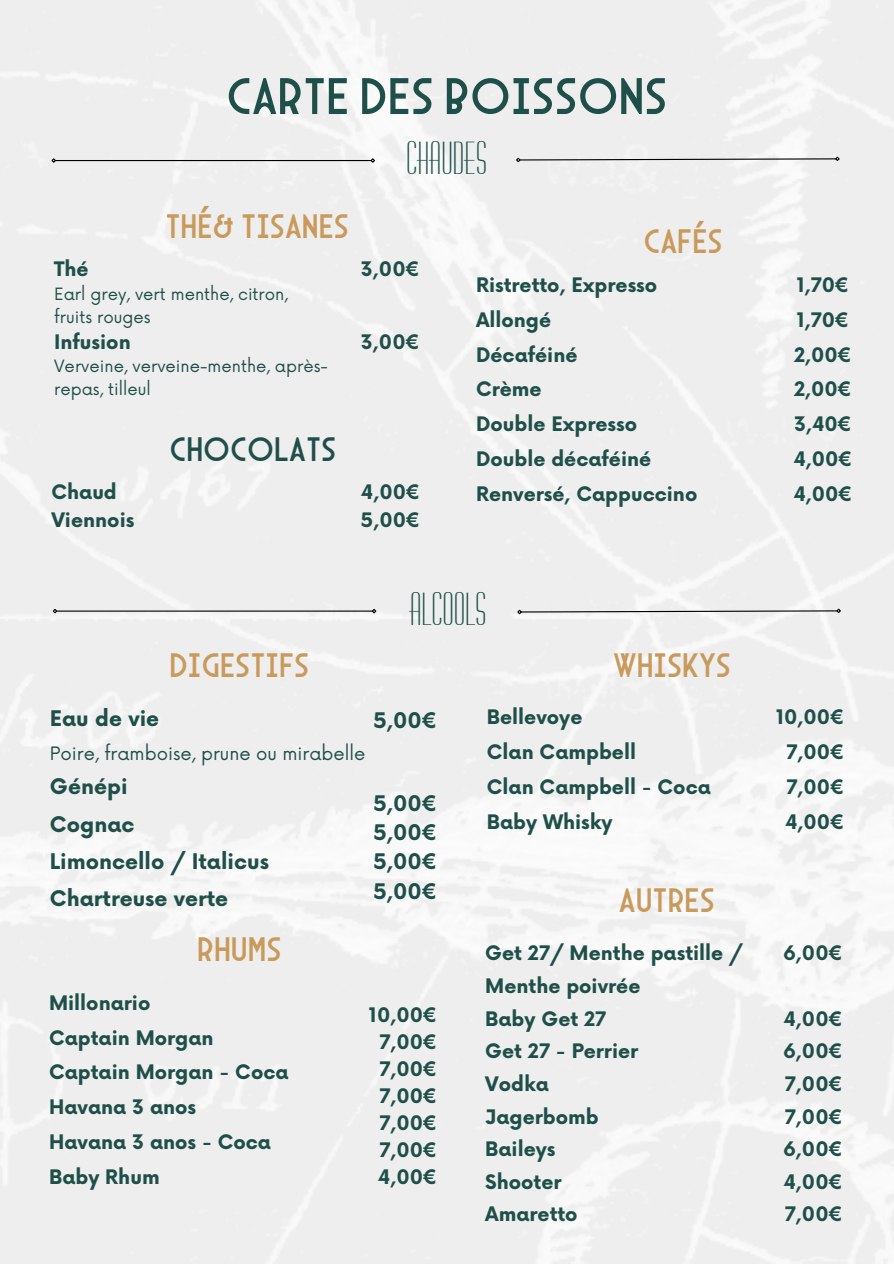
<style>
.page{position:relative;width:894px;height:1264px;background:#fff}
.page>*{position:absolute;margin:0;border:0;box-sizing:border-box;transform-origin:0 0}
.t1{font:52.5px "Arcane Nine";color:#1f4f49}
.t2{font:45px "Huxley Vertical BT";color:#1f4f49}
.t3{font:34.5px "Arcane Nine";color:#c99a5b}
.t4{font:34.5px "Arcane Nine";color:#1f4f49}
.t5{font:700 21px/29.2px "Now";color:#1f4f49;text-align:justify}
.t6{font:700 19.5px/34.8px "Now";color:#1f4f49}
.t7{font:18px "Now";color:#1f4f49}
.t8{font:16.5px/22.5px "Now";color:#1f4f49}
</style>
<div class="page">
<img style="left:0;top:0;width:893px;height:1263px">
<hr style="left:55px;top:160px;width:316px;height:1px;background:#000">
<svg style="left:50px;top:157px;width:7px;height:7px"></svg>
<svg style="left:369px;top:157px;width:7px;height:7px"></svg>
<svg style="left:515px;top:156px;width:325px;height:7px"></svg>
<hr style="left:56px;top:610px;width:316px;height:1px;background:#000">
<svg style="left:52px;top:608px;width:6px;height:6px"></svg>
<svg style="left:370px;top:608px;width:7px;height:6px"></svg>
<svg style="left:516px;top:607px;width:325px;height:8px"></svg>
<h4 class="t1" style="left:226px;top:65px;width:442px">CARTE DES BOISSONS</h4>
<h5 class="t2" style="left:406px;top:134px;width:83px">CHAUDES</h5>
<p class="t3" style="left:165px;top:206px;width:185px">THÉ&amp; TISANES</p>
<p class="t6" style="left:54px;top:253px;width:36px">Thé</p>
<p class="t8" style="left:54px;top:284px;width:235px">Earl grey, vert menthe, citron,</p>
<p class="t8" style="left:54px;top:306px;width:98px">fruits rouges</p>
<h5 class="t6" style="left:54px;top:325px;width:78px">Infusion</h5>
<h5 class="t8" style="left:54px;top:356px;width:275px">Verveine, verveine-menthe, après&shy;repas, tilleul</h5>
<h5 class="t6" style="left:361px;top:253px;width:61px">3,00€</h5>
<h5 class="t6" style="left:361px;top:325px;width:61px">3,00€</h5>
<p class="t6" style="left:51px;top:480px;width:84px;line-height:27px">Chaud<br>Viennois</p>
<h4 class="t4" style="left:169px;top:429px;width:168px">CHOCOLATS</h4>
<h4 class="t6" style="left:361px;top:480px;width:61px;line-height:27px">4,00€<br>5,00€</h4>
<p class="t3" style="left:643px;top:221px;width:81px">CAFÉS</p>
<h4 class="t6" style="left:476px;top:268px;width:223px">Ristretto, Expresso<br>Allongé<br>Décaféiné<br>Crème<br>Double Expresso<br>Double décaféiné<br>Renversé, Cappuccino</h4>
<p class="t2" style="left:409px;top:585px;width:79px">ALCOOLS</p>
<h1 class="t3" style="left:169px;top:645px;width:141px">DIGESTIFS</h1>
<p class="t3" style="left:613px;top:645px;width:119px">WHISKYS</p>
<p class="t5" style="left:50px;top:705px;width:111px">Eau de vie</p>
<h5 class="t7" style="left:50px;top:743px;width:317px">Poire, framboise, prune ou mirabelle</h5>
<p class="t5" style="left:50px;top:773px;width:79px">Génépi</p>
<h2 class="t5" style="left:50px;top:810px;width:86px">Cognac</h2>
<p class="t5" style="left:50px;top:847px;width:220px">Limoncello / Italicus</p>
<h4 class="t5" style="left:50px;top:885px;width:180px">Chartreuse verte</h4>
<h4 class="t5" style="left:373px;top:706px;width:65px">5,00€</h4>
<h4 class="t5" style="left:373px;top:790px;width:65px">5,00€ 5,00€ 5,00€</h4>
<p class="t5" style="left:373px;top:877px;width:65px">5,00€</p>
<h2 class="t3" style="left:197px;top:928px;width:86px">RHUMS</h2>
<p class="t6" style="left:49px;top:986px;width:241px">Millonario<br>Captain Morgan<br>Captain Morgan - Coca<br>Havana 3 anos<br>Havana 3 anos - Coca</p>
<p class="t6" style="left:49px;top:1160px;width:112px">Baby Rhum</p>
<h5 class="t6" style="left:369px;top:1002px;width:70px;line-height:27px;text-align:center">10,00€<br>7,00€<br>7,00€<br>7,00€<br>7,00€<br>7,00€<br>4,00€</h5>
<p class="t6" style="left:486px;top:700px;width:225px">Bellevoye<br>Clan Campbell<br>Clan Campbell - Coca</p>
<p class="t6" style="left:486px;top:805px;width:127px">Baby Whisky</p>
<p class="t3" style="left:618px;top:879px;width:97px">AUTRES</p>
<h5 class="t6" style="left:485px;top:938px;width:259px;line-height:32.7px">Get 27/ Menthe pastille /<br>Menthe poivrée<br>Baby Get 27<br>Get 27 - Perrier<br>Vodka<br>Jagerbomb<br>Baileys<br>Shooter</h5>
<h5 class="t6" style="left:485px;top:1198px;width:94px">Amaretto</h5>
<h3 class="t6" style="left:793px;top:268px;width:61px">1,70€<br>1,70€<br>2,00€<br>2,00€<br>3,40€<br>4,00€<br>4,00€</h3>
<p class="t6" style="left:775px;top:700px;width:70px;text-align:center">10,00€<br>7,00€<br>7,00€<br>4,00€</p>
<p class="t6" style="left:782px;top:937px;width:61px">6,00€</p>
<h5 class="t6" style="left:782px;top:1003px;width:61px;line-height:32.7px;text-align:justify">4,00€ 6,00€ 7,00€ 7,00€ 6,00€ 4,00€ 7,00€</h5>
</div>
